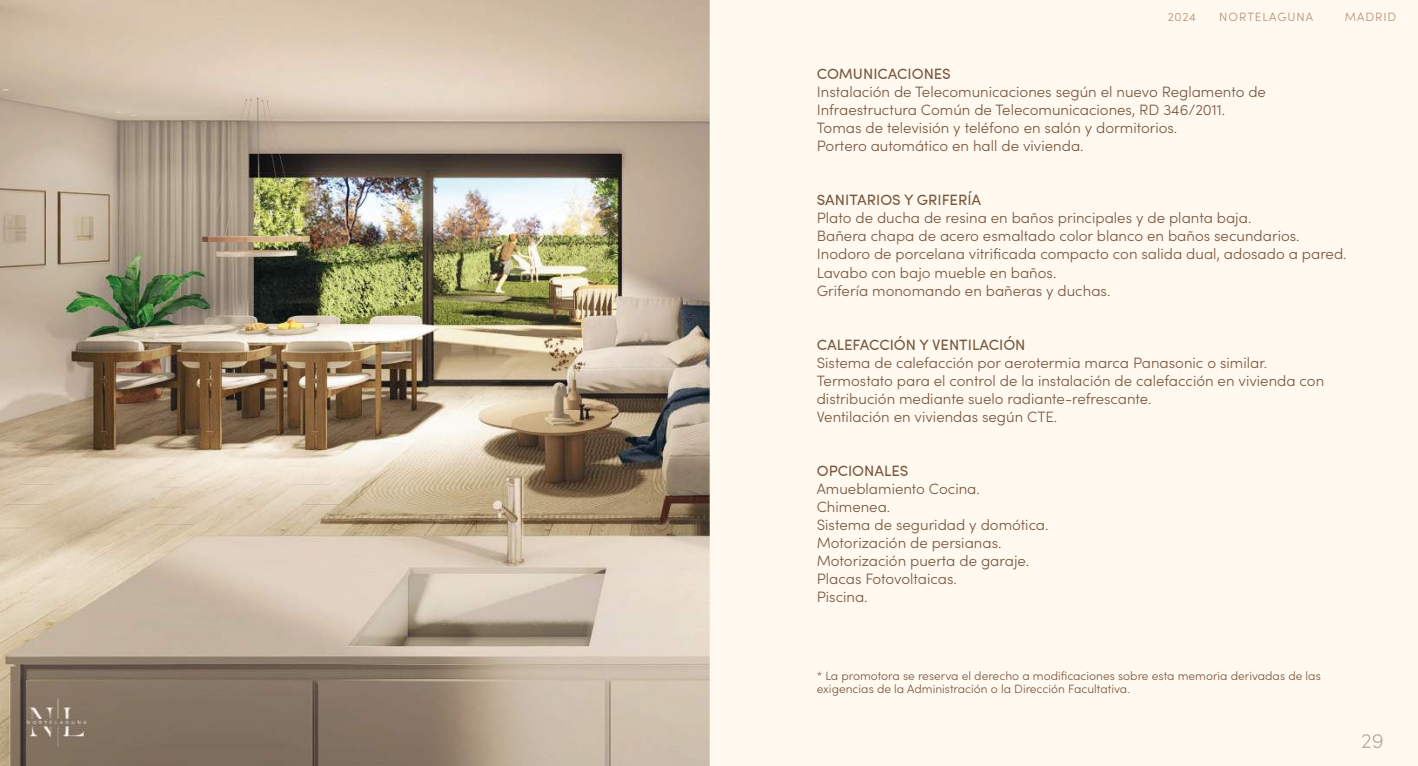
<style>
.page{position:relative;width:1418px;height:766px;background:#fff}
.page>*{position:absolute;margin:0;border:0;box-sizing:border-box;transform-origin:0 0}
.t1{font:300 20.8px "Sofia Pro";color:#beab9d}
.t2{font:300 15px/18px "Sofia Pro";color:#7a573d}
.t3{font:15px "Sofia Pro";color:#7a573d}
.t4{font:300 12px/13px "Sofia Pro";color:#7a573d}
.t5{font:300 12px "Sofia Pro";letter-spacing:.08em;color:#b49071}
</style>
<div class="page">
<div style="left:0;top:0;width:1417px;height:765px;background:#fff9f0"></div>
<img style="left:0;top:0;width:709px;height:765px">
<img style="left:0;top:689px;width:113px;height:76px">
<p class="t5" style="left:1167px;top:10px;width:30px">2024</p>
<p class="t5" style="left:1219px;top:10px;width:95px">NORTELAGUNA</p>
<p class="t5" style="left:1344px;top:10px;width:53px">MADRID</p>
<p class="t3" style="left:816px;top:65px;width:136px">COMUNICACIONES</p>
<p class="t2" style="left:816px;top:83px;width:451px">Instalación de Telecomunicaciones según el nuevo Reglamento de Infraestructura Común de Telecomunicaciones, RD 346/2011.<br>Tomas de televisión y teléfono en salón y dormitorios.<br>Portero automático en hall de vivienda.</p>
<p class="t3" style="left:816px;top:191px;width:166px">SANITARIOS Y GRIFERÍA</p>
<p class="t2" style="left:816px;top:209px;width:531px">Plato de ducha de resina en baños principales y de planta baja.<br>Bañera chapa de acero esmaltado color blanco en baños secundarios.<br>Inodoro de porcelana vitrificada compacto con salida dual, adosado a pared.<br>Lavabo con bajo mueble en baños.<br>Grifería monomando en bañeras y duchas.</p>
<p class="t3" style="left:816px;top:335px;width:210px">CALEFACCIÓN Y VENTILACIÓN</p>
<p class="t2" style="left:816px;top:353px;width:509px">Sistema de calefacción por aerotermia marca Panasonic o similar.<br>Termostato para el control de la instalación de calefacción en vivienda con distribución mediante suelo radiante-refrescante.<br>Ventilación en viviendas según CTE.</p>
<p class="t3" style="left:816px;top:461px;width:93px">OPCIONALES</p>
<p class="t2" style="left:816px;top:479px;width:233px">Amueblamiento Cocina.<br>Chimenea.<br>Sistema de seguridad y domótica.<br>Motorización de persianas.<br>Motorización puerta de garaje.<br>Placas Fotovoltaicas.<br>Piscina.</p>
<p class="t4" style="left:816px;top:669px;width:505px">* La promotora se reserva el derecho a modificaciones sobre esta memoria derivadas de las exigencias de la Administración o la Dirección Facultativa.</p>
<h1 class="t1" style="left:1361px;top:728px;width:24px">29</h1>
</div>
